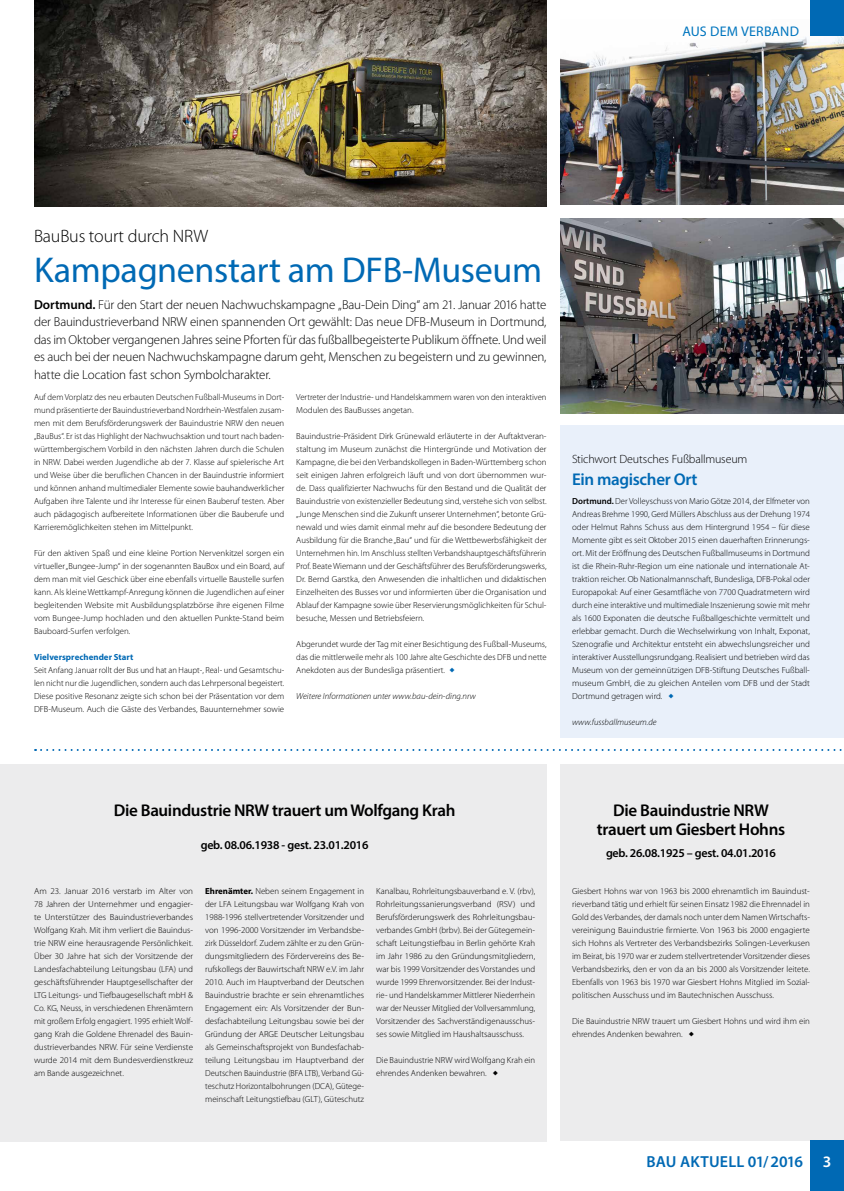
<style>
.page{position:relative;width:844px;height:1191px;background:#fff}
.page>*{position:absolute;margin:0;border:0;box-sizing:border-box;transform-origin:0 0}
.t1{font:36px "Myriad Pro";letter-spacing:-.01em;color:#0069b4}
.t2{font:300 18px "Myriad Pro";letter-spacing:-.01em;color:#000}
.t3{font:600 17px/19px "Myriad Pro";letter-spacing:-.02em;color:#000;text-align:center}
.t4{font:600 17px "Myriad Pro";letter-spacing:-.02em;color:#0069b4}
.t5{font:600 16px "Myriad Pro";letter-spacing:.005em;color:#0069b4}
.t6{font:14px "Myriad Pro";letter-spacing:.005em;color:#0075be}
.t7{font:300 13px/17.5px "Myriad Pro";letter-spacing:-.015em;color:#000;text-align:justify}
.t8{font:600 12px "Myriad Pro";letter-spacing:-.02em;color:#000}
.t9{font:300 12px "Myriad Pro";letter-spacing:-.015em;color:#000}
.t10{font:300 8.8px/13px "Myriad Pro";color:#000;text-align:justify}
.t11{font:italic 300 8.8px "Myriad Pro";color:#000}
.t12{font:700 8.8px "Myriad Pro";letter-spacing:.005em;color:#0069b4}
.s1{font-weight:600}
.s2{color:#0069b4}
.s3{font-weight:700}
.s4{color:#fff}
</style>
<div class="page">
<div style="left:0;top:764px;width:546px;height:377px;background:#ececed"></div>
<svg style="left:35px;top:749px;width:807px;height:2px"></svg>
<img style="left:560px;top:36px;width:283px;height:169px">
<img style="left:560px;top:218px;width:283px;height:195px">
<img style="left:34px;top:0;width:512px;height:206px">
<div style="left:560px;top:426px;width:283px;height:312px;background:#e9f0fa"></div>
<div style="left:560px;top:764px;width:283px;height:376px;background:#ececed"></div>
<div style="left:809px;top:0;width:34px;height:36px;background:#0069b4"></div>
<div style="left:809px;top:1140px;width:34px;height:51px;background:#0069b4"></div>
<h3 class="t6" style="left:682px;top:23px;width:118px">AUS DEM VERBAND</h3>
<h2 class="t2" style="left:34px;top:226px;width:176px">BauBus tourt durch NRW</h2>
<h1 class="t1" style="left:34px;top:247px;width:509px">Kampagnenstart am DFB-Museum</h1>
<p class="t7" style="left:34px;top:296px;width:513px"><span class="s1">Dortmund.</span> Für den Start der neuen Nachwuchskampagne „Bau-Dein Ding“ am 21. Januar 2016 hatte der Bauindustrieverband NRW einen spannenden Ort gewählt: Das neue DFB-Museum in Dortmund, das im Oktober vergangenen Jahres seine Pforten für das fußballbegeisterte Publikum öffnete. Und weil es auch bei der neuen Nachwuchskampagne darum geht, Menschen zu begeistern und zu gewinnen, hatte die Location fast schon Symbolcharakter.</p>
<p class="t10" style="left:34px;top:390px;width:251px">Auf dem Vorplatz des neu erbauten Deutschen Fußball-Museums in Dort&shy;mund präsentierte der Bauindustrieverband Nordrhein-Westfalen zusam&shy;men mit dem Berufsförderungswerk der Bauindustrie NRW den neuen „BauBus“. Er ist das Highlight der Nachwuchsaktion und tourt nach baden&shy;württembergischem Vorbild in den nächsten Jahren durch die Schulen in NRW. Dabei werden Jugendliche ab der 7. Klasse auf spielerische Art und Weise über die beruflichen Chancen in der Bauindustrie informiert und können anhand multimedialer Elemente sowie bauhandwerklicher Aufgaben ihre Talente und ihr Interesse für einen Bauberuf testen. Aber auch pädagogisch aufbereitete Informationen über die Bauberufe und Karrieremöglichkeiten stehen im Mittelpunkt.</p>
<p class="t10" style="left:34px;top:546px;width:251px">Für den aktiven Spaß und eine kleine Portion Nervenkitzel sorgen ein virtueller „Bungee-Jump“ in der sogenannten BauBox und ein Board, auf dem man mit viel Geschick über eine ebenfalls virtuelle Baustelle surfen kann. Als kleine Wettkampf-Anregung können die Jugendlichen auf einer begleitenden Website mit Ausbildungsplatzbörse ihre eigenen Filme vom Bungee-Jump hochladen und den aktuellen Punkte-Stand beim Bauboard-Surfen verfolgen.</p>
<p class="t12" style="left:34px;top:651px;width:101px">Vielversprechender Start</p>
<p class="t10" style="left:34px;top:663px;width:251px">Seit Anfang Januar rollt der Bus und hat an Haupt-, Real- und Gesamtschu&shy;len nicht nur die Jugendlichen, sondern auch das Lehrpersonal begeistert.<br>Diese positive Resonanz zeigte sich schon bei der Präsentation vor dem DFB-Museum. Auch die Gäste des Verbandes, Bauunternehmer sowie</p>
<p class="t10" style="left:296px;top:390px;width:251px">Vertreter der Industrie- und Handelskammern waren von den interaktiven<br>Modulen des BauBusses angetan.</p>
<p class="t10" style="left:296px;top:429px;width:251px">Bauindustrie-Präsident Dirk Grünewald erläuterte in der Auftaktveran&shy;staltung im Museum zunächst die Hintergründe und Motivation der Kampagne, die bei den Verbandskollegen in Baden-Württemberg schon seit einigen Jahren erfolgreich läuft und von dort übernommen wur&shy;de. Dass qualifizierter Nachwuchs für den Bestand und die Qualität der Bauindustrie von existenzieller Bedeutung sind, verstehe sich von selbst. „Junge Menschen sind die Zukunft unserer Unternehmen“, betonte Grü&shy;newald und wies damit einmal mehr auf die besondere Bedeutung der Ausbildung für die Branche „Bau“ und für die Wettbewerbsfähigkeit der Unternehmen hin. Im Anschluss stellten Verbandshauptgeschäftsführerin Prof. Beate Wiemann und der Geschäftsführer des Berufsförderungswerks, Dr. Bernd Garstka, den Anwesenden die inhaltlichen und didaktischen Einzelheiten des Busses vor und informierten über die Organisation und Ablauf der Kampagne sowie über Reservierungsmöglichkeiten für Schul&shy;besuche, Messen und Betriebsfeiern.</p>
<p class="t10" style="left:296px;top:637px;width:251px">Abgerundet wurde der Tag mit einer Besichtigung des Fußball-Museums, das die mittlerweile mehr als 100 Jahre alte Geschichte des DFB und nette Anekdoten aus der Bundesliga präsentiert. <span class="s2">▲</span></p>
<p class="t11" style="left:296px;top:691px;width:181px">Weitere Informationen unter www.bau-dein-ding.nrw</p>
<h3 class="t9" style="left:571px;top:452px;width:177px">Stichwort Deutsches Fußballmuseum</h3>
<h3 class="t4" style="left:571px;top:468px;width:127px">Ein magischer Ort</h3>
<p class="t10" style="left:571px;top:494px;width:239px"><span class="s1">Dortmund.</span> Der Volleyschuss von Mario Götze 2014, der Elfmeter von Andreas Brehme 1990, Gerd Müllers Abschluss aus der Drehung 1974 oder Helmut Rahns Schuss aus dem Hintergrund 1954 – für diese Momente gibt es seit Oktober 2015 einen dauerhaften Erinnerungs&shy;ort. Mit der Eröffnung des Deutschen Fußballmuseums in Dortmund ist die Rhein-Ruhr-Region um eine nationale und internationale At&shy;traktion reicher. Ob Nationalmannschaft, Bundesliga, DFB-Pokal oder Europapokal: Auf einer Gesamtfläche von 7700 Quadratmetern wird durch eine interaktive und multimediale Inszenierung sowie mit mehr als 1600 Exponaten die deutsche Fußballgeschichte vermittelt und erlebbar gemacht. Durch die Wechselwirkung von Inhalt, Exponat, Szenografie und Architektur entsteht ein abwechslungsreicher und interaktiver Ausstellungsrundgang. Realisiert und betrieben wird das Museum von der gemeinnützigen DFB-Stiftung Deutsches Fußball&shy;museum GmbH, die zu gleichen Anteilen vom DFB und der Stadt Dortmund getragen wird. <span class="s2">▲</span></p>
<p class="t11" style="left:571px;top:717px;width:86px">www.fussballmuseum.de</p>
<h3 class="t3" style="left:114px;top:800px;width:343px">Die Bauindustrie NRW trauert um Wolfgang Krah</h3>
<h3 class="t8" style="left:200px;top:837px;width:169px">geb. 08.06.1938 - gest. 23.01.2016</h3>
<p class="t10" style="left:34px;top:884px;width:160px">Am 23. Januar 2016 verstarb im Alter von 78 Jahren der Unternehmer und engagier&shy;te Unterstützer des Bauindustrieverbandes Wolfgang Krah. Mit ihm verliert die Bauindus&shy;trie NRW eine herausragende Persönlichkeit.<br>Über 30 Jahre hat sich der Vorsitzende der Landesfachabteilung Leitungsbau (LFA) und geschäftsführender Hauptgesellschafter der LTG Leitungs- und Tiefbaugesellschaft mbH &amp; Co. KG, Neuss, in verschiedenen Ehrenämtern mit großem Erfolg engagiert. 1995 erhielt Wolf&shy;gang Krah die Goldene Ehrenadel des Bauin&shy;dustrieverbandes NRW. Für seine Verdienste wurde 2014 mit dem Bundesverdienstkreuz am Bande ausgezeichnet.</p>
<p class="t10" style="left:205px;top:884px;width:160px"><span class="s3">Ehrenämter.</span> Neben seinem Engagement in der LFA Leitungsbau war Wolfgang Krah von 1988-1996 stellvertretender Vorsitzender und von 1996-2000 Vorsitzender im Verbandsbe&shy;zirk Düsseldorf. Zudem zählte er zu den Grün&shy;dungsmitgliedern des Fördervereins des Be&shy;rufskollegs der Bauwirtschaft NRW e.V. im Jahr 2010. Auch im Hauptverband der Deutschen Bauindustrie brachte er sein ehrenamtliches Engagement ein: Als Vorsitzender der Bun&shy;desfachabteilung Leitungsbau sowie bei der Gründung der ARGE Deutscher Leitungsbau als Gemeinschaftsprojekt von Bundesfachab&shy;teilung Leitungsbau im Hauptverband der Deutschen Bauindustrie (BFA LTB), Verband Gü&shy;teschutz Horizontalbohrungen (DCA), Gütege&shy;meinschaft Leitungstiefbau (GLT), Güteschutz</p>
<p class="t10" style="left:376px;top:884px;width:160px">Kanalbau, Rohrleitungsbauverband e. V. (rbv), Rohrleitungssanierungsverband (RSV) und Berufsförderungswerk des Rohrleitungsbau&shy;verbandes GmbH (brbv). Bei der Gütegemein&shy;schaft Leitungstiefbau in Berlin gehörte Krah im Jahr 1986 zu den Gründungsmitgliedern, war bis 1999 Vorsitzender des Vorstandes und wurde 1999 Ehrenvorsitzender. Bei der Indust&shy;rie- und Handelskammer Mittlerer Niederrhein war der Neusser Mitglied der Vollversammlung, Vorsitzender des Sachverständigenausschus&shy;ses sowie Mitglied im Haushaltsausschuss.</p>
<p class="t10" style="left:376px;top:1053px;width:160px">Die Bauindustrie NRW wird Wolfgang Krah ein ehrendes Andenken bewahren. ▲</p>
<h3 class="t3" style="left:596px;top:800px;width:190px">Die Bauindustrie NRW trauert um Giesbert Hohns</h3>
<h3 class="t8" style="left:605px;top:845px;width:171px">geb. 26.08.1925 – gest. 04.01.2016</h3>
<p class="t10" style="left:571px;top:884px;width:239px">Giesbert Hohns war von 1963 bis 2000 ehrenamtlich im Bauindust&shy;rieverband tätig und erhielt für seinen Einsatz 1982 die Ehrennadel in Gold des Verbandes, der damals noch unter dem Namen Wirtschafts&shy;vereinigung Bauindustrie firmierte. Von 1963 bis 2000 engagierte sich Hohns als Vertreter des Verbandsbezirks Solingen-Leverkusen im Beirat, bis 1970 war er zudem stellvertretender Vorsitzender dieses Verbandsbezirks, den er von da an bis 2000 als Vorsitzender leitete.<br>Ebenfalls von 1963 bis 1970 war Giesbert Hohns Mitglied im Sozial&shy;politischen Ausschuss und im Bautechnischen Ausschuss.</p>
<p class="t10" style="left:571px;top:1014px;width:239px">Die Bauindustrie NRW trauert um Giesbert Hohns und wird ihm ein ehrendes Andenken bewahren. ▲</p>
<h3 class="t5" style="left:646px;top:1151px;width:186px">BAU AKTUELL 01/2016 <span class="s4">3</span></h3>
</div>
